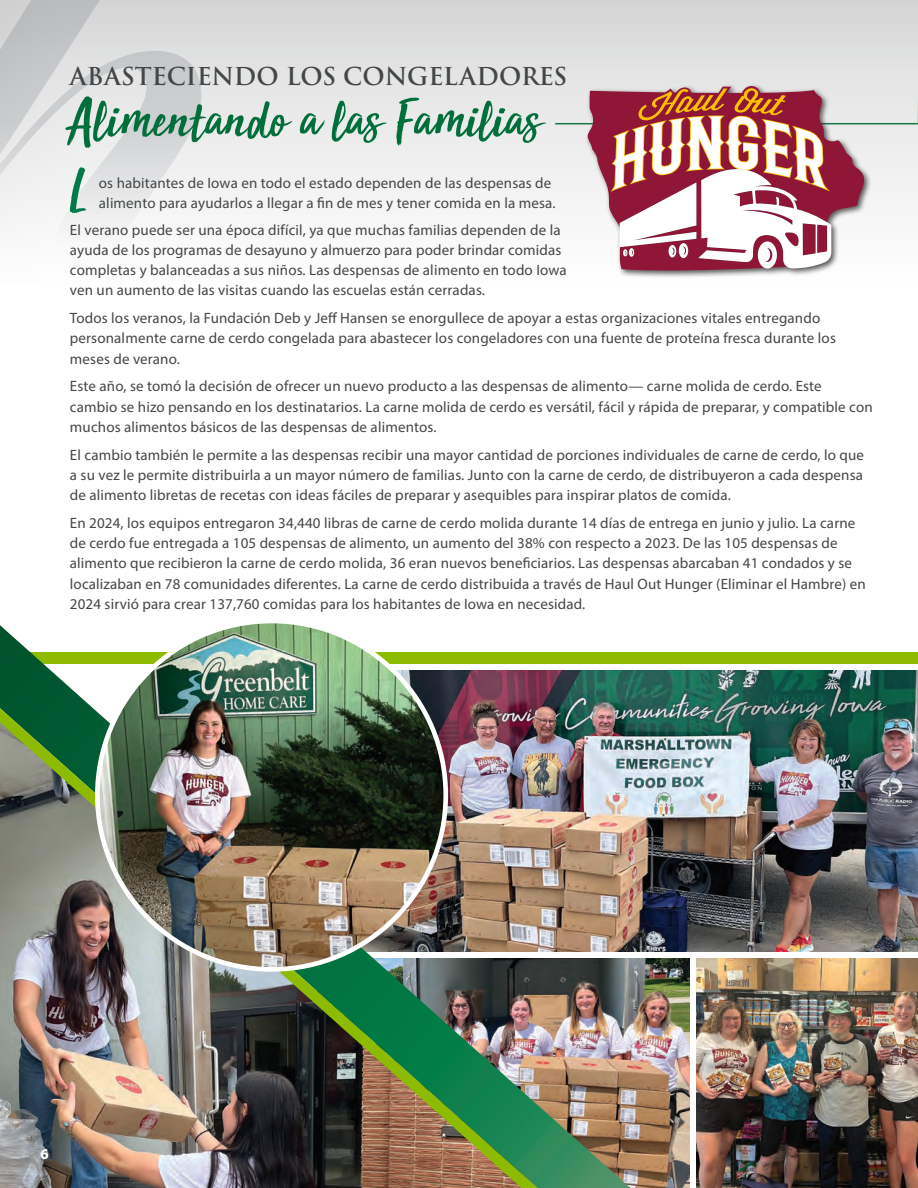
<style>
.page{position:relative;width:918px;height:1188px;background:#fff}
.page>*{position:absolute;margin:0;border:0;box-sizing:border-box;transform-origin:0 0}
.t1{font:58.2px "Sun Valley";color:#006f3c}
.t2{font:57.45px "Sun Valley";color:#007a4a}
.t3{font:600 24px "Trajan Pro 3";letter-spacing:-.005em;color:#454647}
.t4{font:15px/20.2px "Myriad Pro";letter-spacing:.01em;color:#454647}
.t5{font:700 15px "Myriad Pro";color:#fff}
</style>
<div class="page">
<div style="left:0;top:0;width:918px;height:338px;background:#231f20;opacity:.75"></div>
<svg style="left:0;top:0;width:366px;height:243px"></svg>
<div style="left:585px;top:83px;width:287px;height:196px;background:#231f20;opacity:.75"></div>
<svg style="left:588px;top:86px;width:277px;height:186px"></svg>
<svg style="left:610px;top:84px;width:221px;height:185px"></svg>
<div style="left:0;top:653px;width:918px;height:11px;background:#8dbb00"></div>
<img style="left:631px;top:958px;width:58px;height:230px">
<img style="left:696px;top:958px;width:222px;height:230px">
<img style="left:631px;top:671px;width:287px;height:280px">
<img style="left:0;top:625px;width:631px;height:563px">
<img style="left:0;top:708px;width:538px;height:480px">
<img style="left:97px;top:621px;width:349px;height:348px;border-radius:174px">
<p class="t3" style="left:70px;top:59px;width:499px">ABASTECIENDO LOS CONGELADORES</p>
<p class="t1" style="left:69px;top:70px;width:474px">Alimentando a las Familias</p>
<p class="t2" style="left:70px;top:139px;width:18px">L</p>
<p class="t4" style="left:99px;top:173px;width:458px">os habitantes de Iowa en todo el estado dependen de las despensas de alimento para ayudarlos a llegar a fin de mes y tener comida en la mesa.</p>
<p class="t4" style="left:70px;top:219px;width:498px">El verano puede ser una época difícil, ya que muchas familias dependen de la ayuda de los programas de desayuno y almuerzo para poder brindar comidas completas y balanceadas a sus niños. Las despensas de alimento en todo Iowa ven un aumento de las visitas cuando las escuelas están cerradas.</p>
<p class="t4" style="left:70px;top:308px;width:768px">Todos los veranos, la Fundación Deb y Jeff Hansen se enorgullece de apoyar a estas organizaciones vitales entregando personalmente carne de cerdo congelada para abastecer los congeladores con una fuente de proteína fresca durante los meses de verano.</p>
<p class="t4" style="left:70px;top:376px;width:804px">Este año, se tomó la decisión de ofrecer un nuevo producto a las despensas de alimento— carne molida de cerdo. Este cambio se hizo pensando en los destinatarios. La carne molida de cerdo es versátil, fácil y rápida de preparar, y compatible con muchos alimentos básicos de las despensas de alimentos.</p>
<p class="t4" style="left:70px;top:444px;width:796px;text-align:justify">El cambio también le permite a las despensas recibir una mayor cantidad de porciones individuales de carne de cerdo, lo que a su vez le permite distribuirla a un mayor número de familias. Junto con la carne de cerdo, de distribuyeron a cada despensa de alimento libretas de recetas con ideas fáciles de preparar y asequibles para inspirar platos de comida.</p>
<p class="t4" style="left:70px;top:513px;width:797px">En 2024, los equipos entregaron 34,440 libras de carne de cerdo molida durante 14 días de entrega en junio y julio. La carne de cerdo fue entregada a 105 despensas de alimento, un aumento del 38% con respecto a 2023. De las 105 despensas de alimento que recibieron la carne de cerdo molida, 36 eran nuevos beneficiarios. Las despensas abarcaban 41 condados y se localizaban en 78 comunidades diferentes. La carne de cerdo distribuida a través de Haul Out Hunger (Eliminar el Hambre) en 2024 sirvió para crear 137,760 comidas para los habitantes de Iowa en necesidad.</p>
<p class="t5" style="left:40px;top:1144px;width:10px">6</p>
</div>
